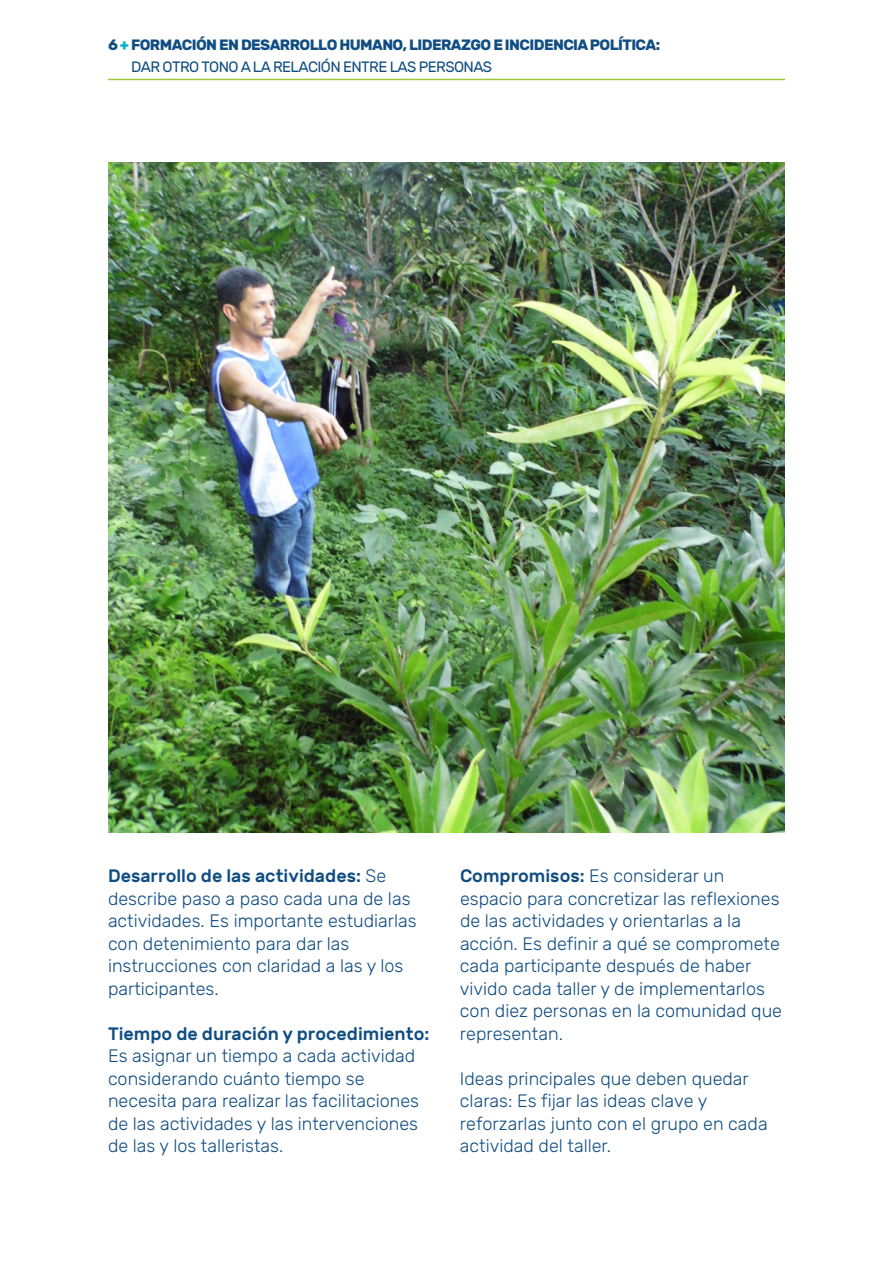
<style>
.page{position:relative;width:893px;height:1263px;background:#fff}
.page>*{position:absolute;margin:0;border:0;box-sizing:border-box;transform-origin:0 0}
.t1{font:300 18px/22.5px "Rubik";color:#104d82}
.t2{font:500 18px "Rubik";color:#104d82}
.t3{font:700 15px/22.5px "Rubik";letter-spacing:-.04em;color:#104d82}
.s1{color:#00b3cd}
.s2{font-weight:400}
.s3{font-weight:500}
</style>
<div class="page">
<hr style="left:108px;top:79px;width:677px;height:1px;background:#9ec83a">
<img style="left:108px;top:162px;width:677px;height:670px">
<p class="t3" style="left:131px;top:33px;width:531px;text-indent:-23px">6 <span class="s1">+</span> FORMACIÓN EN DESARROLLO HUMANO, LIDERAZGO E INCIDENCIAPOLÍTICA:<br><span class="s2">DAR OTRO TONO A LA RELACIÓN ENTRE LAS PERSONAS</span></p>
<p class="t1" style="left:108px;top:865px;width:310px"><span class="s3">Desarrollo de las actividades:</span> Se describe paso a paso cada una de las actividades. Es importante estudiarlas con detenimiento para dar las instrucciones con claridad a las y los participantes.</p>
<p class="t2" style="left:108px;top:1023px;width:323px">Tiempo de duración y procedimiento:</p>
<p class="t1" style="left:108px;top:1045px;width:313px">Es asignar un tiempo a cada actividad considerando cuánto tiempo se necesita para realizar las facilitaciones de las actividades y las intervenciones de las y los talleristas.</p>
<p class="t1" style="left:460px;top:865px;width:324px"><span class="s3">Compromisos:</span> Es considerar un espacio para concretizar las reflexiones de las actividades y orientarlas a la acción. Es definir a qué se compromete cada participante después de haber vivido cada taller y de implementarlos con diez personas en la comunidad que representan.</p>
<p class="t1" style="left:460px;top:1067px;width:309px">Ideas principales que deben quedar claras: Es fijar las ideas clave y reforzarlas junto con el grupo en cada actividad del taller.</p>
</div>
